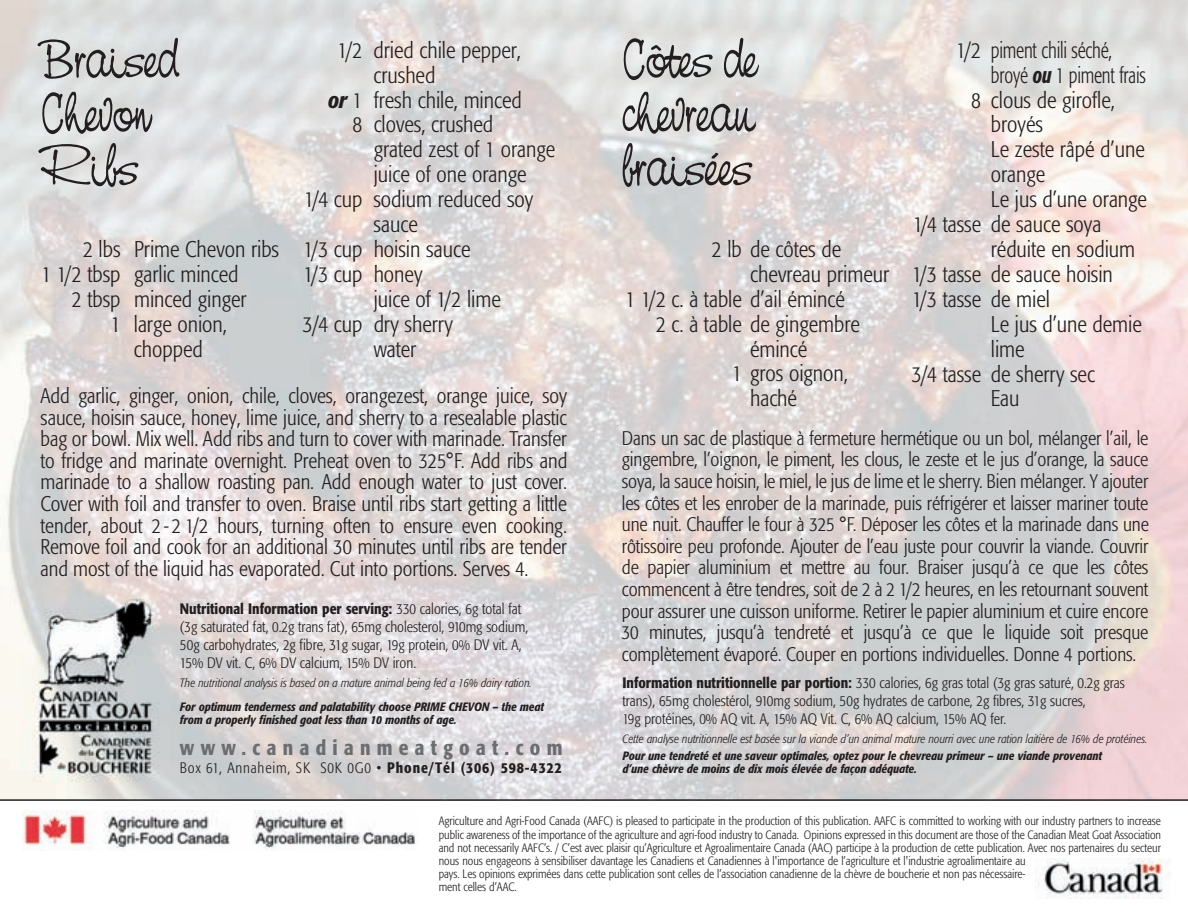
<style>
.page{position:relative;width:1188px;height:918px;background:#fff}
.page>*{position:absolute;margin:0;border:0;box-sizing:border-box;transform-origin:0 0}
.t1{font:54px/54px "Nevison Cas D";color:#231f20}
.t2{font:300 condensed 22.5px/24.9px "Formata";color:#231f20}
.t3{font:300 condensed 22.5px "Formata";color:#231f20;scale:.85 1}
.t4{font:300 condensed 21px/21.6px "Formata";color:#231f20;text-align:justify}
.t5{font:500 condensed 21px "Formata";letter-spacing:.3em;color:#6c6d70}
.t6{font:300 condensed 19.5px/21.6px "Formata";letter-spacing:-.005em;color:#231f20;text-align:justify}
.t7{font:300 condensed 15px/18px "Formata";color:#231f20}
.t8{font:300 condensed 15px "Formata";letter-spacing:.055em;color:#231f20}
.t9{font:300 condensed 12px/13.2px "Formata";color:#231f20}
.t10{font:italic 500 condensed 12px/13.2px "Formata";color:#231f20}
.t11{font:italic 300 condensed 12px "Formata";color:#231f20}
.s1{font-weight:500;font-style:italic}
.s2{font-weight:500}
</style>
<div class="page">
<img style="left:0;top:0;width:1188px;height:799px">
<img style="left:23px;top:811px;width:393px;height:40px">
<img style="left:1038px;top:859px;width:133px;height:40px">
<hr style="left:0;top:799px;width:1188px;height:2px;background:#231f20">
<h1 class="t1" style="left:40px;top:39px;width:139px">Braised<br>Chevon<br>Ribs</h1>
<p class="t2" style="left:41px;top:238px;width:239px;text-indent:42px">2 lbs Prime Chevon ribs<br>1 1/2 tbsp garlic minced</p>
<p class="t2" style="left:72px;top:288px;width:176px">2 tbsp minced ginger</p>
<p class="t2" style="left:111px;top:313px;width:118px">1 large onion,</p>
<p class="t2" style="left:134px;top:338px;width:70px">chopped</p>
<p class="t2" style="left:338px;top:39px;width:185px">1/2 dried chile pepper,</p>
<p class="t2" style="left:374px;top:64px;width:63px">crushed</p>
<p class="t2" style="left:328px;top:89px;width:196px"><span class="s1">or</span> 1 fresh chile, minced</p>
<p class="t2" style="left:353px;top:114px;width:142px">8 cloves, crushed</p>
<p class="t2" style="left:374px;top:139px;width:183px">grated zest of 1 orange</p>
<p class="t2" style="left:374px;top:164px;width:154px">juice of one orange</p>
<p class="t2" style="left:304px;top:188px;width:230px">1/4 cup sodium reduced soy</p>
<p class="t2" style="left:374px;top:213px;width:46px">sauce</p>
<p class="t2" style="left:303px;top:238px;width:169px">1/3 cup hoisin sauce</p>
<p class="t2" style="left:303px;top:263px;width:121px">1/3 cup honey</p>
<p class="t2" style="left:374px;top:288px;width:129px">juice of 1/2 lime</p>
<p class="t2" style="left:303px;top:313px;width:152px">3/4 cup dry sherry</p>
<p class="t2" style="left:374px;top:338px;width:44px">water</p>
<p class="t4" style="left:40px;top:386px;width:528px">Add garlic, ginger, onion, chile, cloves, orangezest, orange juice, soy sauce, hoisin sauce, honey, lime juice, and sherry to a resealable plastic bag or bowl. Mix well. Add ribs and turn to cover with marinade. Transfer to fridge and marinate overnight. Preheat oven to 325°F. Add ribs and marinade to a shallow roasting pan. Add enough water to just cover.<br>Cover with foil and transfer to oven. Braise until ribs start getting a little tender, about 2 - 2 1/2 hours, turning often to ensure even cooking.<br>Remove foil and cook for an additional 30 minutes until ribs are tender and most of the liquid has evaporated. Cut into portions. Serves 4.</p>
<p class="t7" style="left:180px;top:600px;width:350px"><span class="s2">Nutritional Information per serving:</span> 330 calories, 6g total fat (3g saturated fat, 0.2g trans fat), 65mg cholesterol, 910mg sodium, 50g carbohydrates, 2g fibre, 31g sugar, 19g protein, 0% DV vit. A, 15% DV vit. C, 6% DV calcium, 15% DV iron.</p>
<p class="t11" style="left:180px;top:678px;width:354px">The nutritional analysis is based on a mature animal being fed a 16% dairy ration.</p>
<p class="t10" style="left:180px;top:701px;width:365px">For optimum tenderness and palatability choose PRIME CHEVON – the meat from a properly finished goat less than 10 months of age.</p>
<p class="t5" style="left:180px;top:739px;width:384px">www.canadianmeatgoat.com</p>
<p class="t8" style="left:180px;top:762px;width:383px">Box 61, Annaheim, SK S0K 0G0 • <span class="s2">Phone/Tél (306) 598-4322</span></p>
<h1 class="t1" style="left:622px;top:39px;width:137px;text-align:justify">Côtes de chevreau braisées</h1>
<p class="t2" style="left:956px;top:39px;width:157px">1/2 piment chili séché,</p>
<p class="t3" style="left:991px;top:65px;width:184px">broyé <span class="s1">ou</span> 1 piment frais</p>
<p class="t2" style="left:971px;top:89px;width:145px">8 clous de girofle,</p>
<p class="t2" style="left:991px;top:114px;width:54px">broyés</p>
<p class="t2" style="left:991px;top:139px;width:155px">Le zeste râpé d’une</p>
<p class="t2" style="left:991px;top:164px;width:56px">orange</p>
<p class="t2" style="left:991px;top:188px;width:158px">Le jus d’une orange</p>
<p class="t2" style="left:913px;top:213px;width:190px">1/4 tasse de sauce soya</p>
<p class="t2" style="left:991px;top:238px;width:146px">réduite en sodium</p>
<p class="t2" style="left:912px;top:263px;width:202px">1/3 tasse de sauce hoisin</p>
<p class="t2" style="left:912px;top:288px;width:139px">1/3 tasse de miel</p>
<p class="t2" style="left:991px;top:313px;width:152px">Le jus d’une demie</p>
<p class="t2" style="left:991px;top:338px;width:35px">lime</p>
<p class="t2" style="left:912px;top:363px;width:185px">3/4 tasse de sherry sec</p>
<p class="t2" style="left:991px;top:388px;width:30px">Eau</p>
<p class="t2" style="left:712px;top:238px;width:131px">2 lb de côtes de</p>
<p class="t2" style="left:750px;top:263px;width:140px">chevreau primeur</p>
<p class="t2" style="left:626px;top:288px;width:221px">1 1/2 c. à table d’ail émincé</p>
<p class="t2" style="left:656px;top:313px;width:205px">2 c. à table de gingembre</p>
<p class="t2" style="left:750px;top:338px;width:59px">émincé</p>
<p class="t2" style="left:732px;top:363px;width:117px">1 gros oignon,</p>
<p class="t2" style="left:750px;top:388px;width:48px">haché</p>
<p class="t6" style="left:622px;top:428px;width:528px">Dans un sac de plastique à fermeture hermétique ou un bol, mélanger l’ail, le gingembre, l’oignon, le piment, les clous, le zeste et le jus d’orange, la sauce soya, la sauce hoisin, le miel, le jus de lime et le sherry. Bien mélanger. Y ajouter les côtes et les enrober de la marinade, puis réfrigérer et laisser mariner toute une nuit. Chauffer le four à 325 °F. Déposer les côtes et la marinade dans une rôtissoire peu profonde. Ajouter de l’eau juste pour couvrir la viande. Couvrir de papier aluminium et mettre au four. Braiser jusqu’à ce que les côtes commencent à être tendres, soit de 2 à 2 1/2 heures, en les retournant souvent pour assurer une cuisson uniforme. Retirer le papier aluminium et cuire encore 30 minutes, jusqu’à tendreté et jusqu’à ce que le liquide soit presque complètement évaporé. Couper en portions individuelles. Donne 4 portions.</p>
<p class="t7" style="left:623px;top:675px;width:504px"><span class="s2">Information nutritionnelle par portion:</span> 330 calories, 6g gras total (3g gras saturé, 0.2g gras trans), 65mg cholestérol, 910mg sodium, 50g hydrates de carbone, 2g fibres, 31g sucres,<br>19g protéines, 0% AQ vit. A, 15% AQ Vit. C, 6% AQ calcium, 15% AQ fer.</p>
<p class="t11" style="left:623px;top:734px;width:527px">Cette analyse nutritionnelle est basée sur la viande d’un animal mature nourri avec une ration laitière de 16% de protéines.</p>
<p class="t10" style="left:623px;top:750px;width:481px">Pour une tendreté et une saveur optimales, optez pour le chevreau primeur – une viande provenant d’une chèvre de moins de dix mois élevée de façon adéquate.</p>
<p class="t9" style="left:439px;top:816px;width:724px">Agriculture and Agri-Food Canada (AAFC) is pleased to participate in the production of this publication. AAFC is committed to working with our industry partners to increase public awareness of the importance of the agriculture and agri-food industry to Canada. Opinions expressed in this document are those of the Canadian Meat Goat Association and not necessarily AAFC’s. / C’est avec plaisir qu’Agriculture et Agroalimentaire Canada (AAC) participe à la production de cette publication. Avec nos partenaires du secteur nous nous engageons à sensibiliser davantage les Canadiens et Canadiennes à l'importance de l’agriculture et l'industrie agroalimentaire au<br>pays. Les opinions exprimées dans cette publication sont celles de l’association canadienne de la chèvre de boucherie et non pas nécessaire-<br>ment celles d’AAC.</p>
</div>
